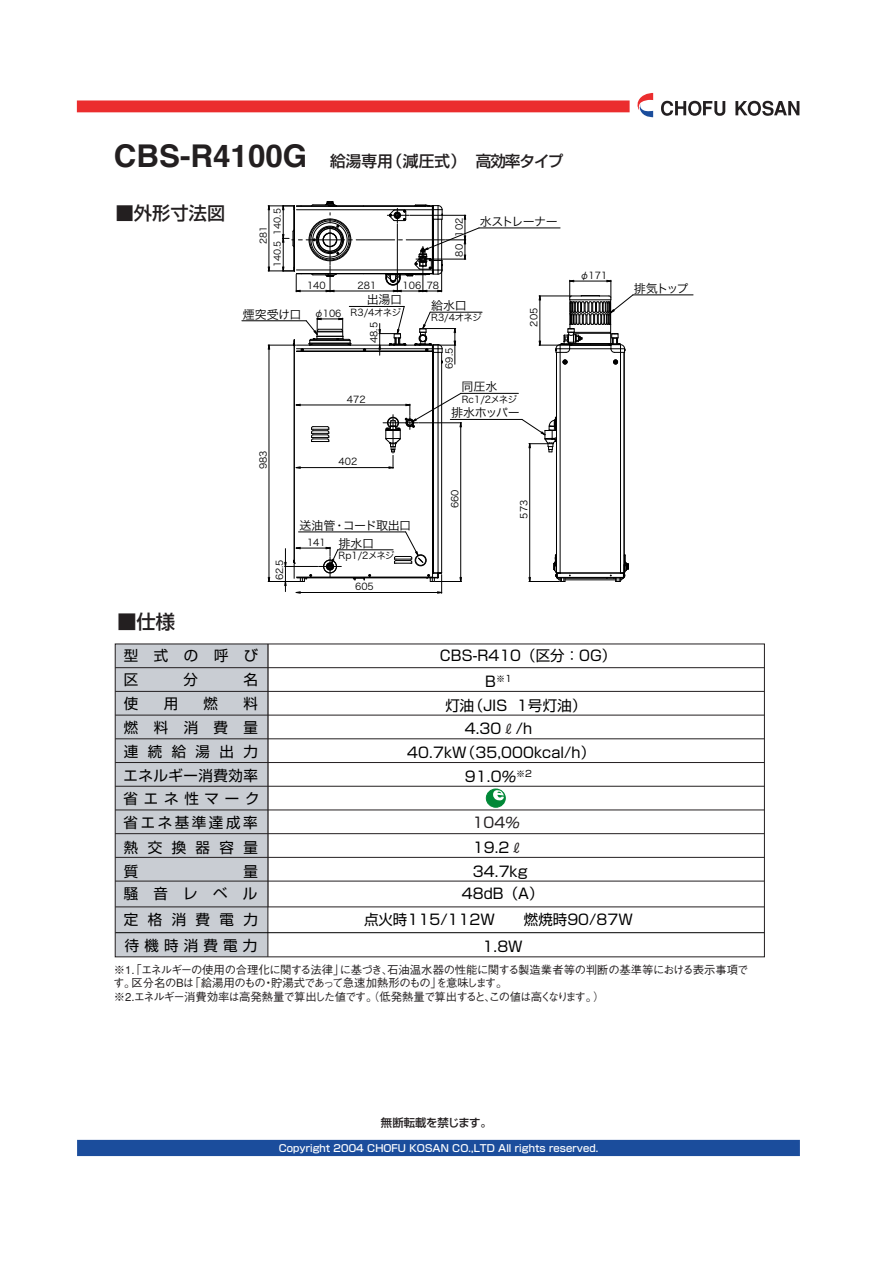
<style>
.page{position:relative;width:893px;height:1263px;background:#fff}
.page>*{position:absolute;margin:0;border:0;box-sizing:border-box;transform-origin:0 0}
.t1{font:500 19.35px "Shin Go";color:#231f20}
.t2{font:500 18.3px "Shin Go";color:#231f20}
.t3{font:500 15.75px "Shin Go";letter-spacing:-.035em;color:#231f20}
.t4{font:14.4px/24px "Shin Go";letter-spacing:.04em;color:#000}
.t5{font:14.4px "Shin Go";color:#000}
.t6{font:14.4px/24px "Shin Go";letter-spacing:.18em;color:#000}
.t7{font:14.4px "Shin Go";letter-spacing:.36em;color:#000}
.t8{font:14.4px "Shin Go";color:#231f20}
.t9{font:12px/17.9px "HG Maru Gothic MPRO 83 pv RKSJ H";letter-spacing:-.03em;color:#000;text-align:center}
.t10{font:12px "HG Maru Gothic MPRO 83 pv RKSJ H";letter-spacing:-.055em;color:#000}
.t11{font:500 11.4px/13.6px "Gothic BBB";letter-spacing:-.055em;color:#231f20}
.t12{font:500 11.4px "Shin Go";letter-spacing:-.02em;color:#231f20}
.t13{font:500 9.9px "Shin Go";color:#fff}
.t14{font:9.45px "HGS Gothic M 83 pv RKSJ H";color:#000}
.t15{font:9.15px "HGS Gothic M 83 pv RKSJ H";color:#000}
.t16{font:9px "Shin Go";color:#000}
.s1{font-family:"Helvetica";font-weight:700;font-size:31.35px}
.s2{font-family:"HG Maru Gothic MPRO 83 pv RKSJ H"}
.s3{font-size:14.4px}
</style>
<div class="page">
<div style="left:77px;top:100px;width:552px;height:12px;background:#eb2d2e"></div>
<div style="left:77px;top:1140px;width:722px;height:16px;background:#1b4d9c"></div>
<svg style="left:661px;top:101px;width:64px;height:15px"></svg>
<svg style="left:735px;top:101px;width:64px;height:15px"></svg>
<svg style="left:637px;top:93px;width:16px;height:25px"></svg>
<svg style="left:241px;top:201px;width:452px;height:393px"></svg>
<svg style="left:114px;top:643px;width:651px;height:315px"></svg>
<h3 class="t3" style="left:114px;top:150px;width:451px"><span class="s1">CBS-R4100G</span> 給湯専用（減圧式） 高効率タイプ</h3>
<h2 class="t2" style="left:115px;top:202px;width:111px">■外形寸法図</h2>
<h1 class="t1" style="left:117px;top:609px;width:60px">■仕様</h1>
<p class="t15" style="left:269px;top:235px;width:28px;rotate:-90deg">140.5</p>
<p class="t15" style="left:269px;top:267px;width:28px;rotate:-90deg">140.5</p>
<p class="t15" style="left:255px;top:244px;width:20px;rotate:-90deg">281</p>
<p class="t9" style="left:243px;top:304px;width:60px">煙突受け口</p>
<p class="t14" style="left:307px;top:277px;width:20px">140</p>
<p class="t14" style="left:357px;top:277px;width:20px">281</p>
<p class="t14" style="left:402px;top:277px;width:38px">106 78</p>
<p class="t14" style="left:451px;top:237px;width:20px;rotate:-90deg">102</p>
<p class="t14" style="left:451px;top:257px;width:14px;rotate:-90deg">80</p>
<p class="t10" style="left:480px;top:211px;width:79px">水ストレーナー</p>
<p class="t14" style="left:314px;top:305px;width:29px">φ106</p>
<p class="t9" style="left:367px;top:290px;width:37px">出湯口</p>
<p class="t14" style="left:350px;top:304px;width:52px">R3/4<span class="s2">オネジ</span></p>
<p class="t14" style="left:365px;top:343px;width:23px;rotate:-90deg">48.5</p>
<p class="t9" style="left:431px;top:296px;width:37px">給水口</p>
<p class="t14" style="left:431px;top:309px;width:52px">R3/4<span class="s2">オネジ</span></p>
<p class="t14" style="left:525px;top:327px;width:20px;rotate:-90deg">205</p>
<p class="t14" style="left:440px;top:369px;width:23px;rotate:-90deg">69.5</p>
<p class="t9" style="left:461px;top:377px;width:37px">同圧水</p>
<p class="t14" style="left:347px;top:391px;width:20px">472</p>
<p class="t14" style="left:461px;top:391px;width:57px">Rc1/2<span class="s2">メネジ</span></p>
<p class="t9" style="left:451px;top:403px;width:70px">排水ホッパー</p>
<p class="t14" style="left:255px;top:469px;width:20px;rotate:-90deg">983</p>
<p class="t14" style="left:338px;top:453px;width:20px">402</p>
<p class="t14" style="left:271px;top:580px;width:23px;rotate:-90deg">62.5</p>
<p class="t9" style="left:299px;top:515px;width:113px">送油管・コード取出口排水口</p>
<p class="t14" style="left:307px;top:534px;width:20px">141</p>
<p class="t14" style="left:338px;top:547px;width:58px">Rp1/2<span class="s2">メネジ</span></p>
<p class="t14" style="left:355px;top:578px;width:20px">605</p>
<p class="t14" style="left:446px;top:508px;width:20px;rotate:-90deg">660</p>
<p class="t14" style="left:515px;top:519px;width:20px;rotate:-90deg">573</p>
<p class="t14" style="left:580px;top:267px;width:29px">φ171</p>
<p class="t4" style="left:124px;top:643px;width:136px">型式の呼び区</p>
<p class="t4" style="left:184px;top:667px;width:16px">分</p>
<p class="t4" style="left:243px;top:667px;width:16px">名</p>
<p class="t4" style="left:124px;top:691px;width:16px">使</p>
<p class="t4" style="left:164px;top:691px;width:16px">用</p>
<p class="t4" style="left:204px;top:691px;width:16px">燃</p>
<p class="t4" style="left:124px;top:691px;width:136px;text-align:justify;text-indent:120px">料燃料消費量連続給湯出力エネルギー消費効率</p>
<p class="t6" style="left:124px;top:786px;width:137px">省エネ性マーク省エネ基準達成率</p>
<p class="t4" style="left:124px;top:834px;width:136px">熱交換器容量質</p>
<p class="t4" style="left:243px;top:858px;width:16px">量</p>
<p class="t4" style="left:124px;top:881px;width:135px">騒音レベル</p>
<p class="t5" style="left:440px;top:646px;width:178px">CBS-R410（区分：0G）</p>
<p class="t16" style="left:485px;top:672px;width:28px"><span class="s3">B</span>※1</p>
<p class="t5" style="left:445px;top:695px;width:143px">灯油（JIS 1号灯油）</p>
<p class="t4" style="left:464px;top:716px;width:69px">4.30 /h</p>
<p class="t5" style="left:407px;top:743px;width:189px">40.7kW（35,000kcal/h）</p>
<p class="t4" style="left:465px;top:763px;width:69px">91.0％<sup>※2</sup></p>
<p class="t8" style="left:472px;top:813px;width:49px">104％</p>
<p class="t4" style="left:473px;top:835px;width:56px">19.2<br>34.7kg</p>
<p class="t4" style="left:461px;top:881px;width:83px">48dB（A）</p>
<p class="t9" style="left:633px;top:278px;width:56px">排気トップ</p>
<p class="t4" style="left:124px;top:907px;width:136px">定格消費電力</p>
<p class="t5" style="left:364px;top:910px;width:132px">点火時115/112W</p>
<p class="t5" style="left:524px;top:910px;width:110px">燃焼時90/87W</p>
<p class="t7" style="left:125px;top:936px;width:134px">待機時消費電力</p>
<p class="t4" style="left:482px;top:933px;width:42px">1.8W</p>
<p class="t11" style="left:113px;top:963px;width:637px">※1.「エネルギーの使用の合理化に関する法律」に基づき、石油温水器の性能に関する製造業者等の判断の基準等における表示事項です。区分名のBは「給湯用のもの・貯湯式であって急速加熱形のもの」を意味します。<br>※2.エネルギー消費効率は高発熱量で算出した値です。（低発熱量で算出すると、この値は高くなります。）</p>
<p class="t12" style="left:381px;top:1115px;width:112px">無断転載を禁じます。</p>
<p class="t13" style="left:279px;top:1142px;width:321px">Copyright 2004 CHOFU KOSAN CO.,LTD All rights reserved.</p>
</div>
